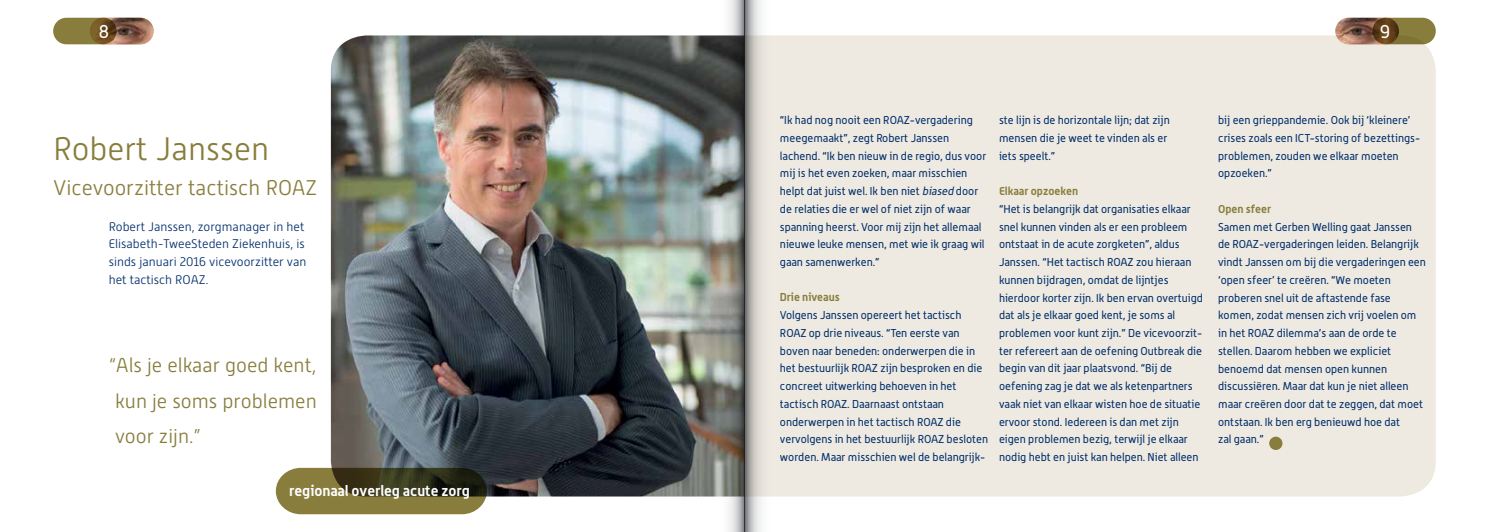
<style>
.page{position:relative;width:1489px;height:532px;background:#fff}
.page>*{position:absolute;margin:0;border:0;box-sizing:border-box;transform-origin:0 0}
.t1{font:300 32.5px "Alwyn New";color:#887d3c}
.t2{font:300 21.25px "Alwyn New";color:#887d3c}
.t3{font:300 20px/35.5px "Alwyn New";color:#887d3c;text-align:justify}
.t4{font:18.75px "Alwyn";color:#fff}
.t5{font:700 14.75px "Alwyn";color:#fff}
.t6{font:300 12.5px/17.8px "Alwyn New";color:#002d6a}
.t7{font:11.25px/17.8px "Alwyn";color:#002d6a}
.t8{font:700 11.25px "Alwyn";color:#887d3c}
.s1{font-style:italic}
</style>
<div class="page">
<div style="left:780px;top:35px;width:655px;height:461px;background:#eeeae1"></div>
<img style="left:108px;top:18px;width:46px;height:26px">
<img style="left:331px;top:35px;width:378px;height:461px">
<div style="left:1269px;top:436px;width:13px;height:14px;background:#887d3c;border-radius:50%"></div>
<img style="left:1335px;top:18px;width:46px;height:26px">
<svg style="left:1372px;top:18px;width:63px;height:26px;background:#77642e"></svg>
<svg style="left:53px;top:18px;width:64px;height:26px;background:#7e6c33"></svg>
<svg style="left:276px;top:467px;width:211px;height:47px;background:#666035"></svg>
<svg style="left:744px;top:0;width:36px;height:531px;background:#c5c3be"></svg>
<svg style="left:709px;top:0;width:35px;height:531px;background:#868883"></svg>
<h3 class="t4" style="left:98px;top:20px;width:12px">8</h3>
<h3 class="t4" style="left:1379px;top:20px;width:12px">9</h3>
<h1 class="t1" style="left:53px;top:130px;width:217px">Robert Janssen</h1>
<h2 class="t2" style="left:53px;top:176px;width:266px">Vicevoorzitter tactisch ROAZ</h2>
<p class="t6" style="left:109px;top:217px;width:199px">Robert Janssen, zorgmanager in het Elisabeth-TweeSteden Ziekenhuis, is sinds januari 2016 vicevoorzitter van het tactisch ROAZ.</p>
<h3 class="t3" style="left:115px;top:347px;width:203px;text-indent:-6px">“Als je elkaar goed kent, kun je soms problemen voor zijn.”</h3>
<h3 class="t5" style="left:289px;top:481px;width:182px">regionaal overleg acute zorg</h3>
<p class="t7" style="left:780px;top:111px;width:208px">“Ik had nog nooit een ROAZ-vergadering meegemaakt”, zegt Robert Janssen lachend. “Ik ben nieuw in de regio, dus voor mij is het even zoeken, maar misschien helpt dat juist wel. Ik ben niet <span class="s1">biased</span> door de relaties die er wel of niet zijn of waar spanning heerst. Voor mij zijn het allemaal nieuwe leuke mensen, met wie ik graag wil gaan samenwerken.”</p>
<p class="t8" style="left:780px;top:290px;width:61px">Drie niveaus</p>
<p class="t7" style="left:780px;top:306px;width:210px">Volgens Janssen opereert het tactisch ROAZ op drie niveaus. “Ten eerste van boven naar beneden: onderwerpen die in het bestuurlijk ROAZ zijn besproken en die concreet uitwerking behoeven in het tactisch ROAZ. Daarnaast ontstaan onderwerpen in het tactisch ROAZ die vervolgens in het bestuurlijk ROAZ besloten worden. Maar misschien wel de belangrijk-</p>
<p class="t7" style="left:999px;top:111px;width:172px">ste lijn is de horizontale lijn; dat zijn mensen die je weet te vinden als er iets speelt.”</p>
<p class="t8" style="left:999px;top:184px;width:81px">Elkaar opzoeken</p>
<p class="t7" style="left:999px;top:200px;width:205px">“Het is belangrijk dat organisaties elkaar snel kunnen vinden als er een probleem ontstaat in de acute zorgketen”, aldus Janssen. “Het tactisch ROAZ zou hieraan kunnen bijdragen, omdat de lijntjes hierdoor korter zijn. Ik ben ervan overtuigd dat als je elkaar goed kent, je soms al problemen voor kunt zijn.” De vicevoorzit&shy;ter refereert aan de oefening Outbreak die begin van dit jaar plaatsvond. “Bij de oefening zag je dat we als ketenpartners vaak niet van elkaar wisten hoe de situatie ervoor stond. Iedereen is dan met zijn eigen problemen bezig, terwijl je elkaar nodig hebt en juist kan helpen. Niet alleen</p>
<p class="t7" style="left:1217px;top:111px;width:204px">bij een grieppandemie. Ook bij ‘kleinere’ crises zoals een ICT-storing of bezettings&shy;problemen, zouden we elkaar moeten opzoeken.”</p>
<p class="t8" style="left:1217px;top:202px;width:54px">Open sfeer</p>
<p class="t7" style="left:1217px;top:217px;width:209px">Samen met Gerben Welling gaat Janssen de ROAZ-vergaderingen leiden. Belangrijk vindt Janssen om bij die vergaderingen een ‘open sfeer’ te creëren. “We moeten proberen snel uit de aftastende fase komen, zodat mensen zich vrij voelen om in het ROAZ dilemma’s aan de orde te stellen. Daarom hebben we expliciet benoemd dat mensen open kunnen discussiëren. Maar dat kun je niet alleen maar creëren door dat te zeggen, dat moet ontstaan. Ik ben erg benieuwd hoe dat<br>zal gaan.”</p>
</div>
